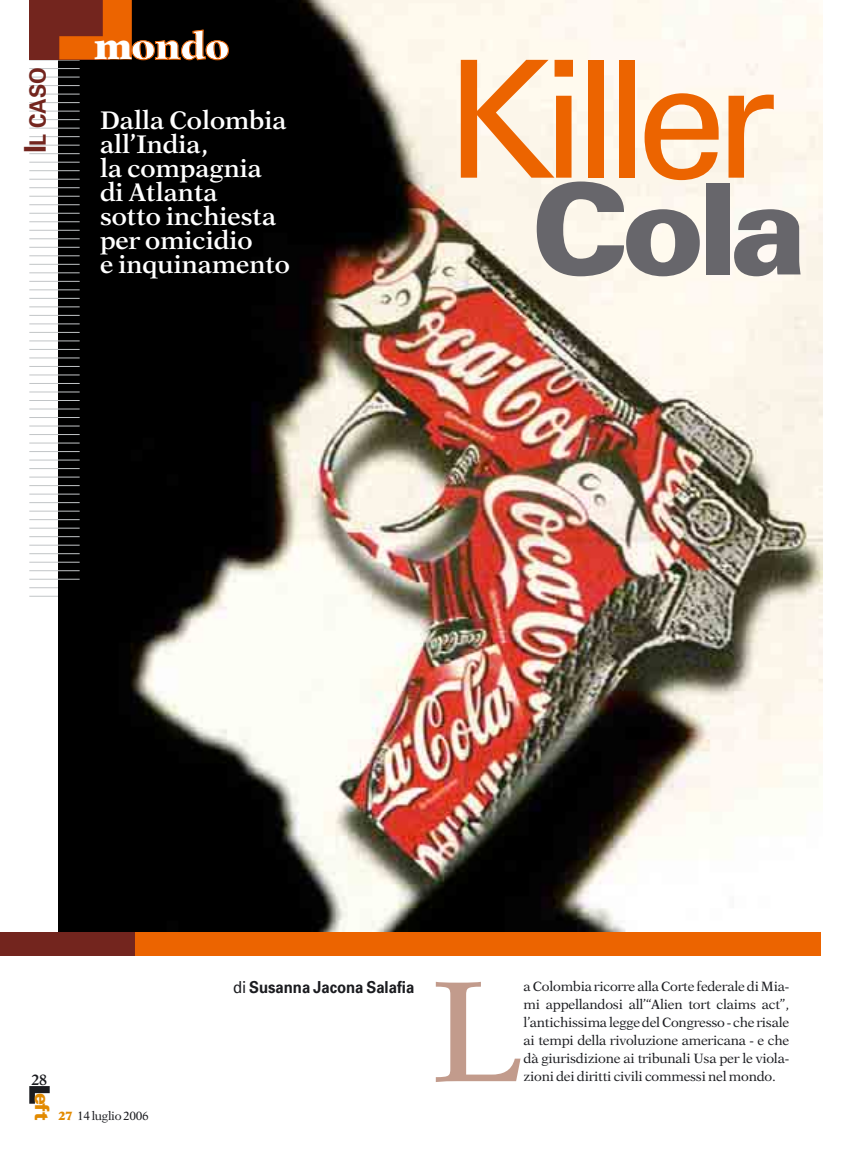
<style>
.page{position:relative;width:851px;height:1149px;background:#fff}
.page>*{position:absolute;margin:0;border:0;box-sizing:border-box;transform-origin:0 0}
.t1{font:163.05px "Univers";letter-spacing:-.085em;color:#ec6400}
.t2{font:143.55px "New Aster";color:#c29b8c}
.t3{font:900 126px "Univers";color:#67666b}
.t4{font:900 38.25px "New Aster";letter-spacing:-.015em;color:#fff}
.t5{font:600 25.5px/24px "New Aster";color:#fff}
.t6{font:700 22.5px "Univers";color:#73251e;scale:.95 1}
.t7{font:900 19.65px "Univers";color:#e28a00}
.t8{font:700 16.5px "Univers";color:#1b1c20;scale:.9 1}
.t9{font:600 15px "New Aster";color:#1b1c20}
.t10{font:13.5px/18px "New Aster";letter-spacing:-.015em;color:#1b1c20;text-align:justify}
.t11{font:12px "New Aster";letter-spacing:-.03em;color:#1b1c20}
.s1{font-size:30px}
.s2{font-weight:900;color:#e28a00}
.s3{font-weight:400}
</style>
<div class="page">
<img style="left:0;top:0;width:823px;height:1104px">
<h3 class="t6" style="left:30px;top:153px;width:92px;rotate:-90deg"><span class="s1">I</span>L CASO</h3>
<h3 class="t4" style="left:94px;top:30px;width:137px">mondo</h3>
<h3 class="t5" style="left:100px;top:110px;width:191px">Dalla Colombia all’India,<br>la compagnia di Atlanta<br>sotto inchiesta per omicidio<br>e inquinamento</h3>
<h1 class="t1" style="left:445px;top:60px;width:332px">Killer</h1>
<h3 class="t3" style="left:531px;top:183px;width:277px">Cola</h3>
<p class="t9" style="left:31px;top:1072px;width:18px">28</p>
<h3 class="t7" style="left:49px;top:1092px;width:29px;rotate:90deg">eft</h3>
<p class="t11" style="left:58px;top:1109px;width:92px"><span class="s2">27</span> 14 luglio 2006</p>
<p class="t8" style="left:233px;top:981px;width:203px"><span class="s3">di</span> Susanna Jacona Salafia</p>
<h2 class="t2" style="left:430px;top:970px;width:94px">L</h2>
<p class="t10" style="left:523px;top:978px;width:267px">a Colombia ricorre alla Corte federale di Mia&shy;mi appellandosi all’“Alien tort claims act”, l’antichissima legge del Congresso - che risale ai tempi della rivoluzione americana - e che dà giurisdizione ai tribunali Usa per le viola&shy;zioni dei diritti civili commessi nel mondo.</p>
</div>
